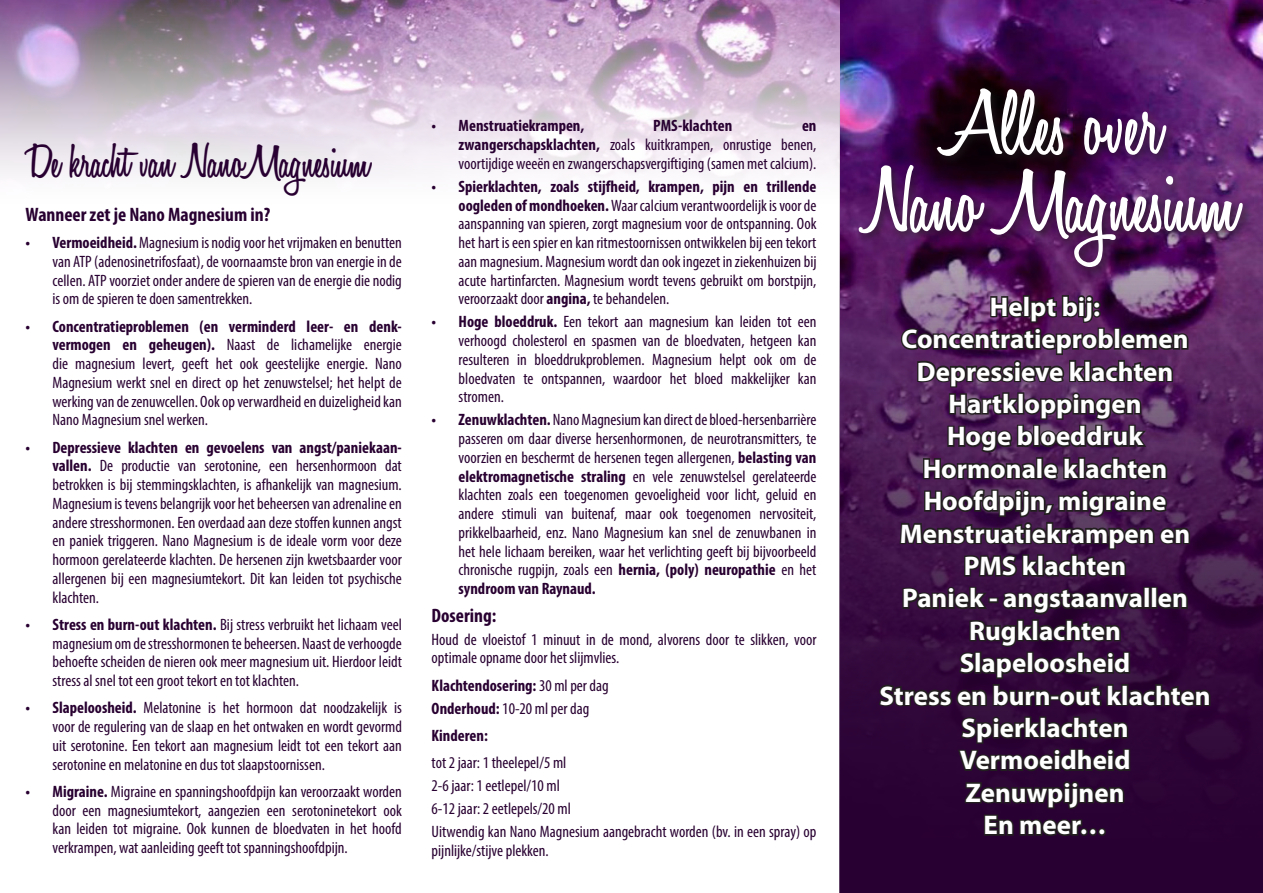
<style>
.page{position:relative;width:1263px;height:893px;background:#fff}
.page>*{position:absolute;margin:0;border:0;box-sizing:border-box;transform-origin:0 0}
.t1{font:600 94.65px/77.2px "Honey Script";color:#fff;text-align:center}
.t2{font:600 49.5px "Honey Script";color:#280031}
.t3{font:700 27px "Myriad Pro";color:#fff}
.t4{font:700 condensed 19.5px "Myriad Pro";color:#280031}
.t5{font:condensed 16.5px/18.8px "Myriad Pro";color:#280031;text-align:justify}
.t6{font:700 condensed 16.5px "Myriad Pro";color:#280031}
.s1{font-weight:700}
.s2{font-weight:400}
</style>
<div class="page">
<img style="left:0;top:0;width:839px;height:176px">
<svg style="left:839px;top:0;width:424px;height:893px;background:#471556"></svg>
<svg style="left:873px;top:278px;width:370px;height:571px;background:#3a1740"></svg>
<div style="left:854px;top:84px;width:399px;height:194px;background:#231f20;opacity:.75"></div>
<p class="t2" style="left:26px;top:132px;width:345px">De kracht van NanoMagnesium</p>
<p class="t4" style="left:26px;top:202px;width:246px">Wanneer zet je Nano Magnesium in?</p>
<p class="t5" style="left:53px;top:233px;width:351px;text-indent:-27px"><span class="s1">• Vermoeidheid.</span> Magnesium is nodig voor het vrijmaken en benutten van ATP (adenosinetrifosfaat), de voornaamste bron van energie in de cellen. ATP voorziet onder andere de spieren van de energie die nodig is om de spieren te doen samentrekken.</p>
<p class="t5" style="left:53px;top:317px;width:351px;text-indent:-27px"><span class="s1">• Concentratieproblemen (en verminderd leer- en denk&shy;vermogen en geheugen).</span> Naast de lichamelijke energie die magnesium levert, geeft het ook geestelijke energie. Nano Magnesium werkt snel en direct op het zenuwstelsel; het helpt de werking van de zenuwcellen. Ook op verwardheid en duizeligheid kan Nano Magnesium snel werken.</p>
<p class="t5" style="left:53px;top:438px;width:351px;text-indent:-27px"><span class="s1">• Depressieve klachten en gevoelens van angst/paniekaan&shy;vallen.</span> De productie van serotonine, een hersenhormoon dat betrokken is bij stemmingsklachten, is afhankelijk van magnesium.<br>Magnesium is tevens belangrijk voor het beheersen van adrenaline en andere stresshormonen. Een overdaad aan deze stoffen kunnen angst en paniek triggeren. Nano Magnesium is de ideale vorm voor deze hormoon gerelateerde klachten. De hersenen zijn kwetsbaarder voor allergenen bij een magnesiumtekort. Dit kan leiden tot psychische klachten.</p>
<p class="t5" style="left:53px;top:615px;width:351px;text-indent:-27px"><span class="s1">• Stress en burn-out klachten.</span> Bij stress verbruikt het lichaam veel magnesium om de stresshormonen te beheersen. Naast de verhoogde behoefte scheiden de nieren ook meer magnesium uit. Hierdoor leidt stress al snel tot een groot tekort en tot klachten.</p>
<p class="t5" style="left:53px;top:698px;width:351px;text-indent:-27px"><span class="s1">• Slapeloosheid.</span> Melatonine is het hormoon dat noodzakelijk is voor de regulering van de slaap en het ontwaken en wordt gevormd uit serotonine. Een tekort aan magnesium leidt tot een tekort aan serotonine en melatonine en dus tot slaapstoornissen.</p>
<p class="t5" style="left:53px;top:782px;width:351px;text-indent:-27px"><span class="s1">• Migraine.</span> Migraine en spanningshoofdpijn kan veroorzaakt worden door een magnesiumtekort, aangezien een serotoninetekort ook kan leiden tot migraine. Ook kunnen de bloedvaten in het hoofd verkrampen, wat aanleiding geeft tot spanningshoofdpijn.</p>
<p class="t6" style="left:432px;top:116px;width:154px">• Menstruatiekrampen,</p>
<p class="t6" style="left:653px;top:116px;width:80px">PMS-klachten</p>
<p class="t5" style="left:459px;top:116px;width:359px;text-indent:343px"><span class="s1">en zwangerschapsklachten,</span> zoals kuitkrampen, onrustige benen, voortijdige weeën en zwangerschapsvergiftiging (samen met calcium).</p>
<p class="t5" style="left:459px;top:177px;width:359px;text-indent:-27px"><span class="s1">• Spierklachten, zoals stijfheid, krampen, pijn en trillende oogleden of mondhoeken.</span> Waar calcium verantwoordelijk is voor de aanspanning van spieren, zorgt magnesium voor de ontspanning. Ook het hart is een spier en kan ritmestoornissen ontwikkelen bij een tekort aan magnesium. Magnesium wordt dan ook ingezet in ziekenhuizen bij acute hartinfarcten. Magnesium wordt tevens gebruikt om borstpijn, veroorzaakt door <span class="s1">angina,</span> te behandelen.</p>
<p class="t5" style="left:459px;top:312px;width:359px;text-indent:-27px"><span class="s1">• Hoge bloeddruk.</span> Een tekort aan magnesium kan leiden tot een verhoogd cholesterol en spasmen van de bloedvaten, hetgeen kan resulteren in bloeddrukproblemen. Magnesium helpt ook om de bloedvaten te ontspannen, waardoor het bloed makkelijker kan stromen.</p>
<p class="t5" style="left:459px;top:410px;width:359px;text-indent:-27px"><span class="s1">• Zenuwklachten.</span> Nano Magnesium kan direct de bloed-hersenbarrière passeren om daar diverse hersenhormonen, de neurotransmitters, te voorzien en beschermt de hersenen tegen allergenen, <span class="s1">belasting van elektromagnetische straling</span> en vele zenuwstelsel gerelateerde klachten zoals een toegenomen gevoeligheid voor licht, geluid en andere stimuli van buitenaf, maar ook toegenomen nervositeit, prikkelbaarheid, enz. Nano Magnesium kan snel de zenuwbanen in het hele lichaam bereiken, waar het verlichting geeft bij bijvoorbeeld chronische rugpijn, zoals een <span class="s1">hernia, (poly) neuropathie</span> en het <span class="s1">syndroom van Raynaud.</span></p>
<p class="t4" style="left:432px;top:603px;width:66px">Dosering:</p>
<p class="t5" style="left:432px;top:629px;width:386px">Houd de vloeistof 1 minuut in de mond, alvorens door te slikken, voor optimale opname door het slijmvlies.</p>
<p class="t6" style="left:432px;top:675px;width:179px">Klachtendosering: <span class="s2">30 ml per dag</span></p>
<p class="t5" style="left:432px;top:698px;width:159px"><span class="s1">Onderhoud:</span> 10-20 ml per dag</p>
<p class="t6" style="left:432px;top:725px;width:58px">Kinderen:</p>
<p class="t5" style="left:432px;top:753px;width:136px">tot 2 jaar: 1 theelepel/5 ml</p>
<p class="t5" style="left:432px;top:776px;width:130px">2-6 jaar: 1 eetlepel/10 ml</p>
<p class="t5" style="left:432px;top:799px;width:141px">6-12 jaar: 2 eetlepels/20 ml</p>
<p class="t5" style="left:432px;top:822px;width:386px">Uitwendig kan Nano Magnesium aangebracht worden (bv. in een spray) op pijnlijke/stijve plekken.</p>
<p class="t1" style="left:863px;top:90px;width:376px">Alles over<br>Nano Magnesium</p>
<p class="t3" style="left:990px;top:289px;width:112px">Helpt bij:</p>
<p class="t3" style="left:901px;top:321px;width:289px">Concentratieproblemen</p>
<p class="t3" style="left:917px;top:354px;width:258px">Depressieve klachten</p>
<p class="t3" style="left:948px;top:386px;width:194px">Hartkloppingen</p>
<p class="t3" style="left:947px;top:419px;width:197px">Hoge bloeddruk</p>
<p class="t3" style="left:923px;top:451px;width:246px">Hormonale klachten</p>
<p class="t3" style="left:924px;top:483px;width:244px">Hoofdpijn, migraine</p>
<p class="t3" style="left:900px;top:516px;width:292px">Menstruatiekrampen en</p>
<p class="t3" style="left:964px;top:548px;width:164px">PMS klachten</p>
<p class="t3" style="left:902px;top:581px;width:287px">Paniek - angstaanvallen</p>
<p class="t3" style="left:969px;top:613px;width:153px">Rugklachten</p>
<p class="t3" style="left:960px;top:645px;width:172px">Slapeloosheid</p>
<p class="t3" style="left:879px;top:678px;width:333px">Stress en burn-out klachten</p>
<p class="t3" style="left:961px;top:710px;width:168px">Spierklachten</p>
<p class="t3" style="left:960px;top:743px;width:172px">Vermoeidheid</p>
<p class="t3" style="left:965px;top:775px;width:160px">Zenuwpijnen</p>
<p class="t3" style="left:983px;top:807px;width:124px">En meer…</p>
</div>
